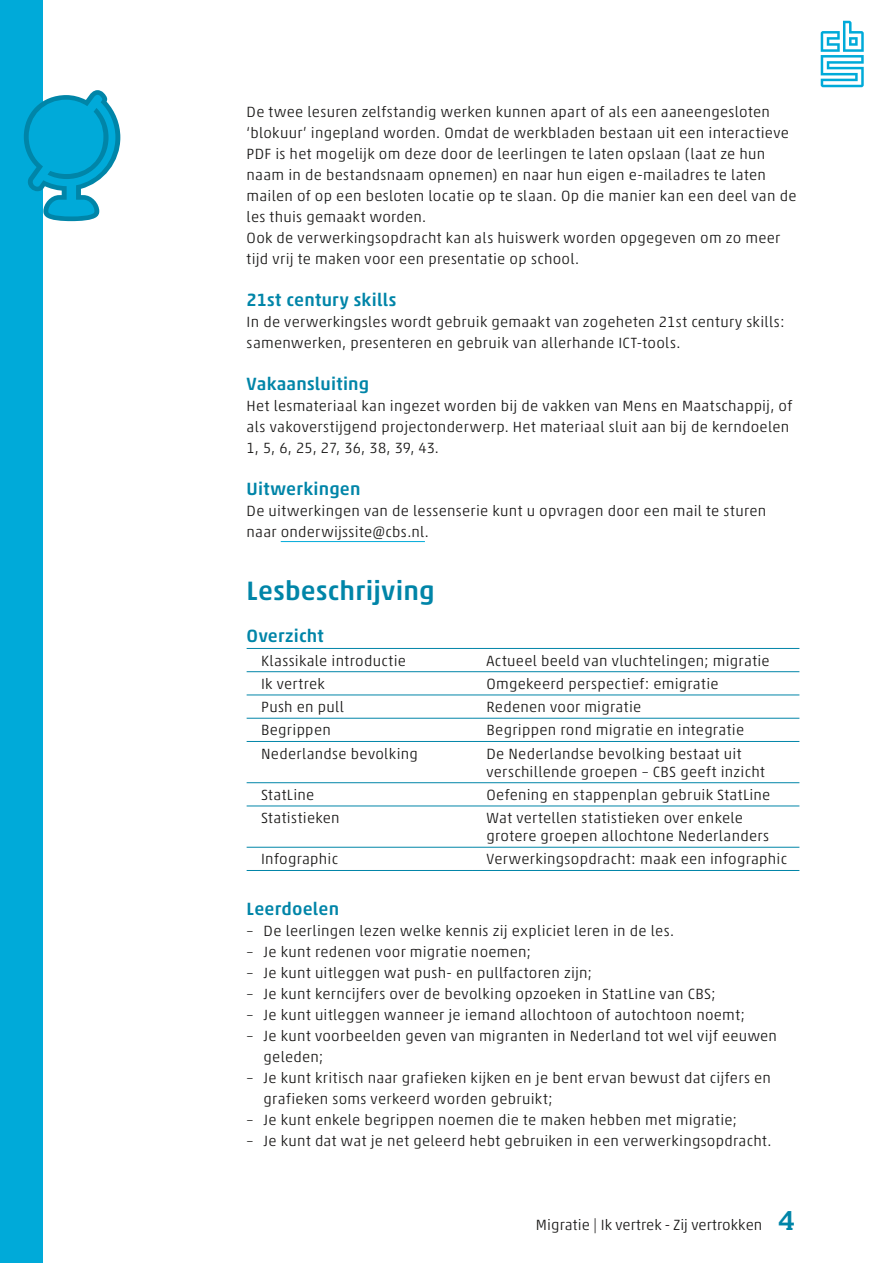
<style>
.page{position:relative;width:893px;height:1263px;background:#fff}
.page>*{position:absolute;margin:0;border:0;box-sizing:border-box;transform-origin:0 0}
.t1{font:192.15px "CBS Onderwijs";color:#0085a8}
.t2{font:500 27px "Akko Pro";letter-spacing:.01em;color:#0085a8}
.t3{font:500 18px "Akko Pro";letter-spacing:.01em;color:#0085a8}
.t4{font:300 15px/21px "Akko Pro";letter-spacing:.02em;color:#1a1918}
.s1{color:#00aad9}
.s2{font-family:"Soho Pro";font-weight:500;font-size:25.5px;color:#0085a8}
</style>
<div class="page">
<div style="left:0;top:0;width:43px;height:1263px;background:#00aad9"></div>
<svg style="left:821px;top:21px;width:43px;height:66px"></svg>
<hr style="left:281px;top:541px;width:144px;height:1px;background:#00aad9">
<hr style="left:247px;top:648px;width:225px;height:1px;background:#0085a8">
<hr style="left:472px;top:648px;width:327px;height:1px;background:#0085a8">
<hr style="left:247px;top:671px;width:225px;height:1px;background:#0085a8">
<hr style="left:472px;top:671px;width:327px;height:1px;background:#0085a8">
<hr style="left:247px;top:695px;width:225px;height:1px;background:#0085a8">
<hr style="left:472px;top:695px;width:327px;height:1px;background:#0085a8">
<hr style="left:247px;top:718px;width:225px;height:1px;background:#0085a8">
<hr style="left:472px;top:718px;width:327px;height:1px;background:#0085a8">
<hr style="left:247px;top:741px;width:225px;height:1px;background:#0085a8">
<hr style="left:472px;top:741px;width:327px;height:1px;background:#0085a8">
<hr style="left:247px;top:782px;width:225px;height:1px;background:#0085a8">
<hr style="left:472px;top:782px;width:327px;height:1px;background:#0085a8">
<hr style="left:247px;top:806px;width:225px;height:1px;background:#0085a8">
<hr style="left:472px;top:806px;width:327px;height:1px;background:#0085a8">
<hr style="left:247px;top:847px;width:225px;height:1px;background:#0085a8">
<hr style="left:472px;top:847px;width:327px;height:1px;background:#0085a8">
<hr style="left:247px;top:870px;width:225px;height:1px;background:#0085a8">
<hr style="left:472px;top:870px;width:327px;height:1px;background:#0085a8">
<h1 class="t1" style="left:-21px;top:23px;width:187px">B<span class="s1">b</span></h1>
<p class="t4" style="left:247px;top:101px;width:551px">De twee lesuren zelfstandig werken kunnen apart of als een aaneengesloten ‘blokuur’ ingepland worden. Omdat de werkbladen bestaan uit een interactieve PDF is het mogelijk om deze door de leerlingen te laten opslaan (laat ze hun naam in de bestandsnaam opnemen) en naar hun eigen e-mailadres te laten mailen of op een besloten locatie op te slaan. Op die manier kan een deel van de les thuis gemaakt worden.<br>Ook de verwerkingsopdracht kan als huiswerk worden opgegeven om zo meer tijd vrij te maken voor een presentatie op school.</p>
<p class="t3" style="left:247px;top:289px;width:151px">21st century skills</p>
<p class="t4" style="left:247px;top:311px;width:539px">In de verwerkingsles wordt gebruik gemaakt van zogeheten 21st century skills: samenwerken, presenteren en gebruik van allerhande ICT-tools.</p>
<p class="t3" style="left:247px;top:373px;width:124px">Vakaansluiting</p>
<p class="t4" style="left:247px;top:395px;width:547px">Het lesmateriaal kan ingezet worden bij de vakken van Mens en Maatschappij, of als vakoverstijgend projectonderwerp. Het materiaal sluit aan bij de kerndoelen<br>1, 5, 6, 25, 27, 36, 38, 39, 43.</p>
<p class="t3" style="left:247px;top:478px;width:115px">Uitwerkingen</p>
<p class="t4" style="left:247px;top:500px;width:521px">De uitwerkingen van de lessenserie kunt u opvragen door een mail te sturen naar onderwijssite@cbs.nl.</p>
<h2 class="t2" style="left:247px;top:574px;width:190px">Lesbeschrijving</h2>
<p class="t3" style="left:247px;top:625px;width:79px">Overzicht</p>
<p class="t4" style="left:261px;top:650px;width:146px">Klassikale introductie</p>
<p class="t4" style="left:486px;top:650px;width:285px">Actueel beeld van vluchtelingen; migratie</p>
<p class="t4" style="left:261px;top:673px;width:65px">Ik vertrek</p>
<p class="t4" style="left:486px;top:673px;width:234px">Omgekeerd perspectief: emigratie</p>
<p class="t4" style="left:261px;top:696px;width:84px">Push en pull</p>
<p class="t4" style="left:486px;top:696px;width:156px">Redenen voor migratie</p>
<p class="t4" style="left:261px;top:720px;width:71px">Begrippen</p>
<p class="t4" style="left:486px;top:720px;width:259px">Begrippen rond migratie en integratie</p>
<p class="t4" style="left:261px;top:743px;width:158px">Nederlandse bevolking</p>
<p class="t4" style="left:486px;top:744px;width:280px;line-height:18px">De Nederlandse bevolking bestaat uit verschillende groepen – CBS geeft inzicht</p>
<p class="t4" style="left:261px;top:784px;width:55px">StatLine</p>
<p class="t4" style="left:486px;top:784px;width:285px">Oefening en stappenplan gebruik StatLine</p>
<p class="t4" style="left:261px;top:807px;width:80px">Statistieken</p>
<p class="t4" style="left:486px;top:809px;width:284px;line-height:18px">Wat vertellen statistieken over enkele grotere groepen allochtone Nederlanders</p>
<p class="t4" style="left:261px;top:849px;width:78px">Infographic</p>
<p class="t4" style="left:486px;top:849px;width:302px">Verwerkingsopdracht: maak een infographic</p>
<p class="t3" style="left:247px;top:898px;width:94px">Leerdoelen</p>
<p class="t4" style="left:247px;top:920px;width:429px">– De leerlingen lezen welke kennis zij expliciet leren in de les.</p>
<p class="t4" style="left:247px;top:941px;width:286px">– Je kunt redenen voor migratie noemen;</p>
<p class="t4" style="left:247px;top:962px;width:347px">– Je kunt uitleggen wat push- en pullfactoren zijn;</p>
<p class="t4" style="left:247px;top:983px;width:471px">– Je kunt kerncijfers over de bevolking opzoeken in StatLine van CBS;</p>
<p class="t4" style="left:247px;top:1004px;width:500px">– Je kunt uitleggen wanneer je iemand allochtoon of autochtoon noemt;</p>
<p class="t4" style="left:264px;top:1025px;width:515px;text-indent:-17px">– Je kunt voorbeelden geven van migranten in Nederland tot wel vijf eeuwen geleden;</p>
<p class="t4" style="left:264px;top:1067px;width:509px;text-indent:-17px">– Je kunt kritisch naar grafieken kijken en je bent ervan bewust dat cijfers en grafieken soms verkeerd worden gebruikt;</p>
<p class="t4" style="left:247px;top:1109px;width:492px">– Je kunt enkele begrippen noemen die te maken hebben met migratie;</p>
<p class="t4" style="left:247px;top:1130px;width:526px">– Je kunt dat wat je net geleerd hebt gebruiken in een verwerkingsopdracht.</p>
<p class="t4" style="left:536px;top:1214px;width:261px">Migratie | Ik vertrek - Zij vertrokken <span class="s2">4</span></p>
</div>
